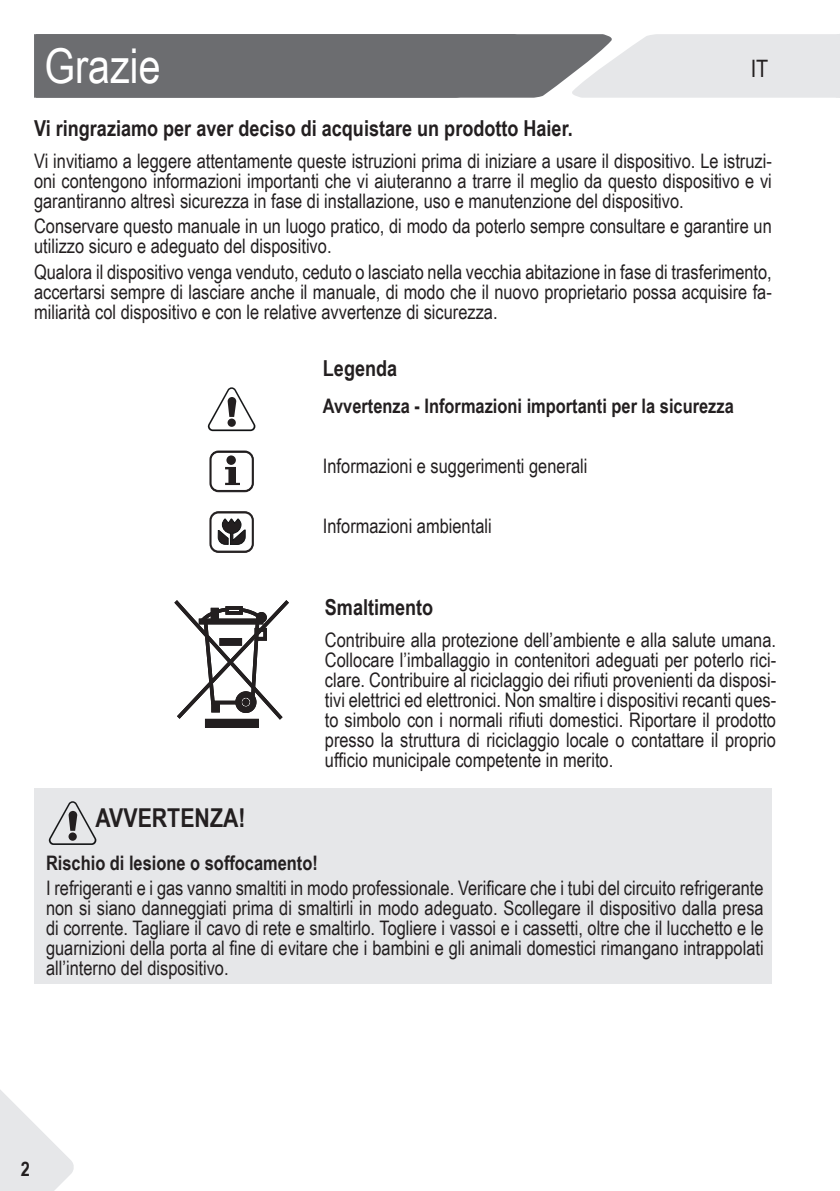
<style>
.page{position:relative;width:840px;height:1191px;background:#fff}
.page>*{position:absolute;margin:0;border:0;box-sizing:border-box;transform-origin:0 0}
.t1{font:48px "Arial Narrow";color:#fff}
.ACHTUNG_grauer_balke{font:700 26px "Arial Narrow";color:#231f20}
.t2{font:24px "Arial Narrow";color:#231f20}
.Übershrift_über_gnaz{font:700 22px "Arial Narrow";color:#231f20}
.fließtext{font:20px/20px "Arial Narrow";color:#231f20;text-align:justify}
.Fließtext_Hinweis_gr{font:20px/20px "Arial Narrow";color:#231f20;text-align:justify}
.fließtext-2{font:700 20px "Arial Narrow";color:#231f20}
.Fließtext_Hinweis_gr-2{font:700 20px "Arial Narrow";color:#231f20}
</style>
<div class="page">
<svg style="left:0;top:1090px;width:74px;height:101px"></svg>
<svg style="left:34px;top:34px;width:805px;height:64px;background:#949597"></svg>
<svg style="left:210px;top:451px;width:43px;height:41px"></svg>
<svg style="left:226px;top:455px;width:10px;height:10px"></svg>
<svg style="left:208px;top:387px;width:47px;height:44px"></svg>
<svg style="left:227px;top:418px;width:9px;height:9px"></svg>
<svg style="left:210px;top:511px;width:43px;height:41px"></svg>
<div style="left:205px;top:719px;width:53px;height:8px;background:#231f20"></div>
<svg style="left:174px;top:600px;width:115px;height:120px"></svg>
<div style="left:34px;top:788px;width:737px;height:195px;background:#e6e7e9"></div>
<svg style="left:49px;top:801px;width:47px;height:44px"></svg>
<div style="left:68px;top:832px;width:9px;height:8px;background:#231f20;border-radius:50%"></div>
<p class="t1" style="left:45px;top:31px;width:117px">Grazie</p>
<p class="t2" style="left:750px;top:51px;width:19px">IT</p>
<p class="Übershrift_über_gnaz" style="left:34px;top:112px;width:540px">Vi ringraziamo per aver deciso di acquistare un prodotto Haier.</p>
<p class="fließtext" style="left:34px;top:150px;width:739px">Vi invitiamo a leggere attentamente queste istruzioni prima di iniziare a usare il dispositivo. Le istruzi&shy;oni contengono informazioni importanti che vi aiuteranno a trarre il meglio da questo dispositivo e vi garantiranno altresì sicurezza in fase di installazione, uso e manutenzione del dispositivo.</p>
<p class="fließtext" style="left:34px;top:215px;width:738px">Conservare questo manuale in un luogo pratico, di modo da poterlo sempre consultare e garantire un utilizzo sicuro e adeguato del dispositivo.</p>
<p class="fließtext" style="left:34px;top:261px;width:738px">Qualora il dispositivo venga venduto, ceduto o lasciato nella vecchia abitazione in fase di trasferimento, accertarsi sempre di lasciare anche il manuale, di modo che il nuovo proprietario possa acquisire fa&shy;miliarità col dispositivo e con le relative avvertenze di sicurezza.</p>
<p class="Übershrift_über_gnaz" style="left:323px;top:352px;width:76px">Legenda</p>
<p class="fließtext-2" style="left:323px;top:391px;width:412px">Avvertenza - Informazioni importanti per la sicurezza</p>
<p class="fließtext" style="left:323px;top:455px;width:266px">Informazioni e suggerimenti generali</p>
<p class="fließtext" style="left:323px;top:515px;width:170px">Informazioni ambientali</p>
<p class="Übershrift_über_gnaz" style="left:325px;top:591px;width:110px">Smaltimento</p>
<p class="fließtext" style="left:325px;top:629px;width:452px">Contribuire alla protezione dell’ambiente e alla salute umana.<br>Collocare l’imballaggio in contenitori adeguati per poterlo rici&shy;clare. Contribuire al riciclaggio dei rifiuti provenienti da disposi&shy;tivi elettrici ed elettronici. Non smaltire i dispositivi recanti ques&shy;to simbolo con i normali rifiuti domestici. Riportare il prodotto presso la struttura di riciclaggio locale o contattare il proprio ufficio municipale competente in merito.</p>
<p class="ACHTUNG_grauer_balke" style="left:95px;top:798px;width:152px">AVVERTENZA!</p>
<p class="Fließtext_Hinweis_gr-2" style="left:46px;top:847px;width:273px">Rischio di lesione o soffocamento!</p>
<p class="Fließtext_Hinweis_gr" style="left:46px;top:877px;width:718px">I refrigeranti e i gas vanno smaltiti in modo professionale. Verificare che i tubi del circuito refrigerante non si siano danneggiati prima di smaltirli in modo adeguato. Scollegare il dispositivo dalla presa di corrente. Tagliare il cavo di rete e smaltirlo. Togliere i vassoi e i cassetti, oltre che il lucchetto e le guarnizioni della porta al fine di evitare che i bambini e gli animali domestici rimangano intrappolati all’interno del dispositivo.</p>
<p class="fließtext-2" style="left:21px;top:1153px;width:11px">2</p>
</div>
